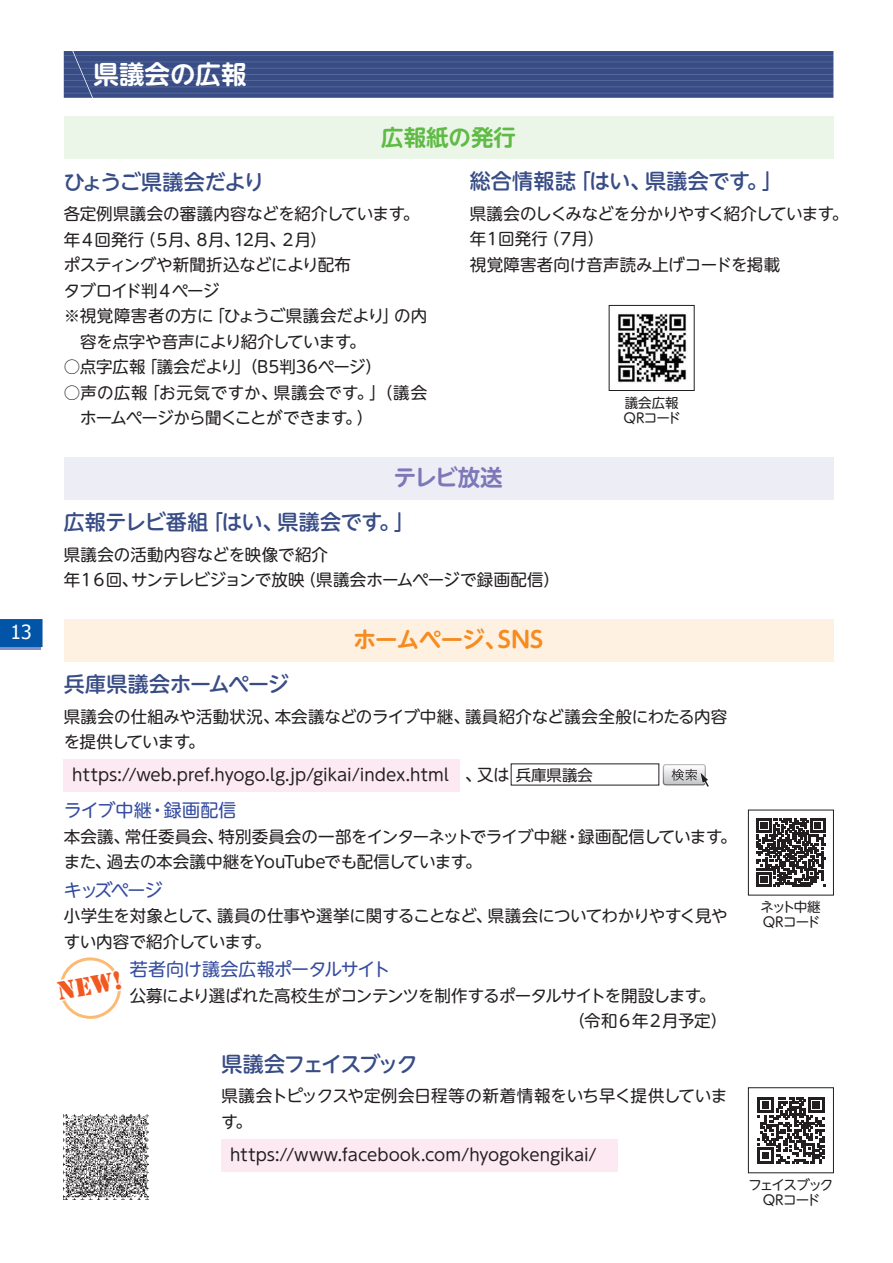
<style>
.page{position:relative;width:893px;height:1263px;background:#fff}
.page>*{position:absolute;margin:0;border:0;box-sizing:border-box;transform-origin:0 0}
.t1{font:700 25.5px "UD Shin M Go Pr 6 De";color:#fff}
.t2{font:24px "Stencil Std";color:#f15921}
.t3{font:700 22.5px "UD Shin M Go Pr 6 De";letter-spacing:-.035em;color:#f68b1f}
.t4{font:700 22.5px "UD Shin M Go Pr 6 De";color:#60bb46}
.t5{font:700 22.5px "UD Shin M Go Pr 6 De";letter-spacing:-.03em;color:#7d78b8}
.t6{font:500 21px "UD Shin M Go Pr 6";letter-spacing:-.015em;color:#384c86}
.t7{font:500 21px "UD Shin M Go Pr 6";letter-spacing:.01em;color:#384c86}
.t8{font:500 21px "UD Shin M Go Pr 6";letter-spacing:-.035em;color:#384c86}
.t9{font:500 21px "UD Shin M Go Pr 6";letter-spacing:-.09em;color:#384c86}
.t10{font:19.5px "Tahoma";color:#fff}
.t11{font:18px "UD Shin M Go Pr 6";letter-spacing:-.025em;color:#354ca0}
.t12{font:18px "UD Shin M Go Pr 6";letter-spacing:.005em;color:#354ca0}
.t13{font:16.5px/25.5px "UD Shin M Go Pr 6";letter-spacing:-.015em;color:#231f20}
.t14{font:16.5px "UD Shin M Go Pr 6";letter-spacing:.01em;color:#231f20}
.t15{font:16.5px "UD Shin M Go Pr 6";letter-spacing:-.085em;color:#231f20}
.t16{font:16.5px "UD Shin M Go Pr 6";letter-spacing:-.06em;color:#231f20}
.t17{font:13.5px/15px "UD Shin M Go Pr 6";letter-spacing:-.105em;color:#231f20;text-align:center}
.t18{font:13.5px/15px "UD Shin M Go Pr 6";letter-spacing:-.085em;color:#231f20}
.t19{font:13.5px/15px "UD Shin M Go Pr 6";color:#231f20}
.s1{font-family:"UD Shin Go Pro";font-size:15.3px}
</style>
<div class="page">
<svg style="left:64px;top:51px;width:769px;height:47px;background:#3a4e87"></svg>
<hr style="left:91px;top:93px;width:742px;height:1px;background:#fff">
<hr style="left:88px;top:86px;width:745px;height:1px;background:#fff">
<hr style="left:86px;top:80px;width:747px;height:1px;background:#fff">
<hr style="left:83px;top:74px;width:750px;height:1px;background:#fff">
<hr style="left:80px;top:68px;width:753px;height:1px;background:#fff">
<hr style="left:78px;top:62px;width:755px;height:1px;background:#fff">
<hr style="left:75px;top:55px;width:758px;height:1px;background:#fff">
<div style="left:0;top:621px;width:41px;height:28px;background:#7a8fc7"></div>
<div style="left:0;top:619px;width:43px;height:28px;background:#0154a6"></div>
<div style="left:64px;top:117px;width:769px;height:42px;background:#ecf6e8"></div>
<div style="left:64px;top:457px;width:769px;height:43px;background:#ededf6"></div>
<div style="left:64px;top:619px;width:769px;height:43px;background:#fef1e2"></div>
<div style="left:64px;top:759px;width:396px;height:33px;background:#fce9f1"></div>
<div style="left:222px;top:1139px;width:396px;height:33px;background:#fce9f1"></div>
<img style="left:617px;top:313px;width:70px;height:70px">
<div style="left:609px;top:305px;width:85px;height:86px;border:1px solid #231f20"></div>
<svg style="left:757px;top:818px;width:68px;height:69px"></svg>
<div style="left:748px;top:810px;width:86px;height:85px;border:1px solid #231f20"></div>
<div style="left:748px;top:1087px;width:86px;height:86px;border:1px solid #231f20"></div>
<svg style="left:758px;top:1097px;width:66px;height:66px"></svg>
<svg style="left:663px;top:764px;width:46px;height:23px"></svg>
<svg style="left:60px;top:957px;width:61px;height:62px"></svg>
<img style="left:64px;top:1114px;width:85px;height:85px">
<p class="t10" style="left:11px;top:619px;width:23px">13</p>
<h1 class="t1" style="left:94px;top:53px;width:154px">県議会の広報</h1>
<p class="t8" style="left:64px;top:164px;width:202px">ひょうご県議会だより</p>
<h3 class="t4" style="left:381px;top:118px;width:136px">広報紙の発行</h3>
<p class="t7" style="left:470px;top:164px;width:315px">総合情報誌「はい、県議会です。」</p>
<p class="t13" style="left:64px;top:200px;width:357px">各定例県議会の審議内容などを紹介しています。</p>
<p class="t15" style="left:64px;top:226px;width:264px">年４回発行（５月、８月、12月、２月）</p>
<p class="t13" style="left:64px;top:251px;width:289px">ポスティングや新聞折込などにより配布</p>
<p class="t16" style="left:64px;top:277px;width:157px">タブロイド判４ページ</p>
<p class="t14" style="left:64px;top:302px;width:365px">※視覚障害者の方に「ひょうご県議会だより」の内</p>
<p class="t13" style="left:80px;top:327px;width:287px">容を点字や音声により紹介しています。</p>
<p class="t13" style="left:64px;top:353px;width:319px">○点字広報「議会だより」（B5判36ページ）</p>
<p class="t13" style="left:80px;top:378px;width:348px;text-indent:-16px">○声の広報「お元気ですか、県議会です。」（議会ホームページから聞くことができます。）</p>
<p class="t13" style="left:470px;top:200px;width:380px">県議会のしくみなどを分かりやすく紹介しています。年１回発行（７月）<br>視覚障害者向け音声読み上げコードを掲載</p>
<p class="t19" style="left:623px;top:394px;width:59px">議会広報<br>QRコード</p>
<h3 class="t5" style="left:394px;top:459px;width:110px">テレビ放送</h3>
<p class="t6" style="left:64px;top:504px;width:353px">広報テレビ番組「はい、県議会です。」</p>
<p class="t13" style="left:64px;top:541px;width:497px">県議会の活動内容などを映像で紹介<br>年１６回、サンテレビジョンで放映（県議会ホームページで録画配信）</p>
<p class="t6" style="left:64px;top:666px;width:227px">兵庫県議会ホームページ</p>
<h3 class="t3" style="left:353px;top:621px;width:196px">ホームページ、ＳＮＳ</h3>
<p class="t13" style="left:64px;top:702px;width:665px">県議会の仕組みや活動状況、本会議などのライブ中継、議員紹介など議会全般にわたる内容を提供しています。　</p>
<p class="t13" style="left:72px;top:761px;width:522px">https://web.pref.hyogo.lg.jp/gikai/index.html　、又は<span class="s1">兵庫県議会</span></p>
<p class="t12" style="left:64px;top:795px;width:174px">ライブ中継・録画配信</p>
<p class="t13" style="left:64px;top:822px;width:674px">本会議、常任委員会、特別委員会の一部をインターネットでライブ中継・録画配信しています。また、過去の本会議中継をYouTubeでも配信しています。</p>
<p class="t11" style="left:64px;top:875px;width:100px">キッズページ</p>
<p class="t13" style="left:64px;top:902px;width:665px">小学生を対象として、議員の仕事や選挙に関することなど、県議会についてわかりやすく見やすい内容で紹介しています。</p>
<p class="t11" style="left:130px;top:954px;width:262px">若者向け議会広報ポータルサイト</p>
<p class="t13" style="left:569px;top:981px;width:160px;text-indent:-439px">公募により選ばれた高校生がコンテンツを制作するポータルサイトを開設します。（令和６年２月予定）</p>
<h2 class="t2" style="left:55px;top:976px;width:67px;rotate:-10deg">NEW!</h2>
<p class="t9" style="left:222px;top:1046px;width:198px">県議会フェイスブック</p>
<p class="t13" style="left:222px;top:1082px;width:507px">県議会トピックスや定例会日程等の新着情報をいち早く提供しています。</p>
<p class="t13" style="left:230px;top:1141px;width:368px">https://www.facebook.com/hyogokengikai/</p>
<p class="t18" style="left:761px;top:899px;width:62px">ネット中継<br>QRコード</p>
<p class="t17" style="left:748px;top:1177px;width:86px">フェイスブック<br>QRコード</p>
</div>
